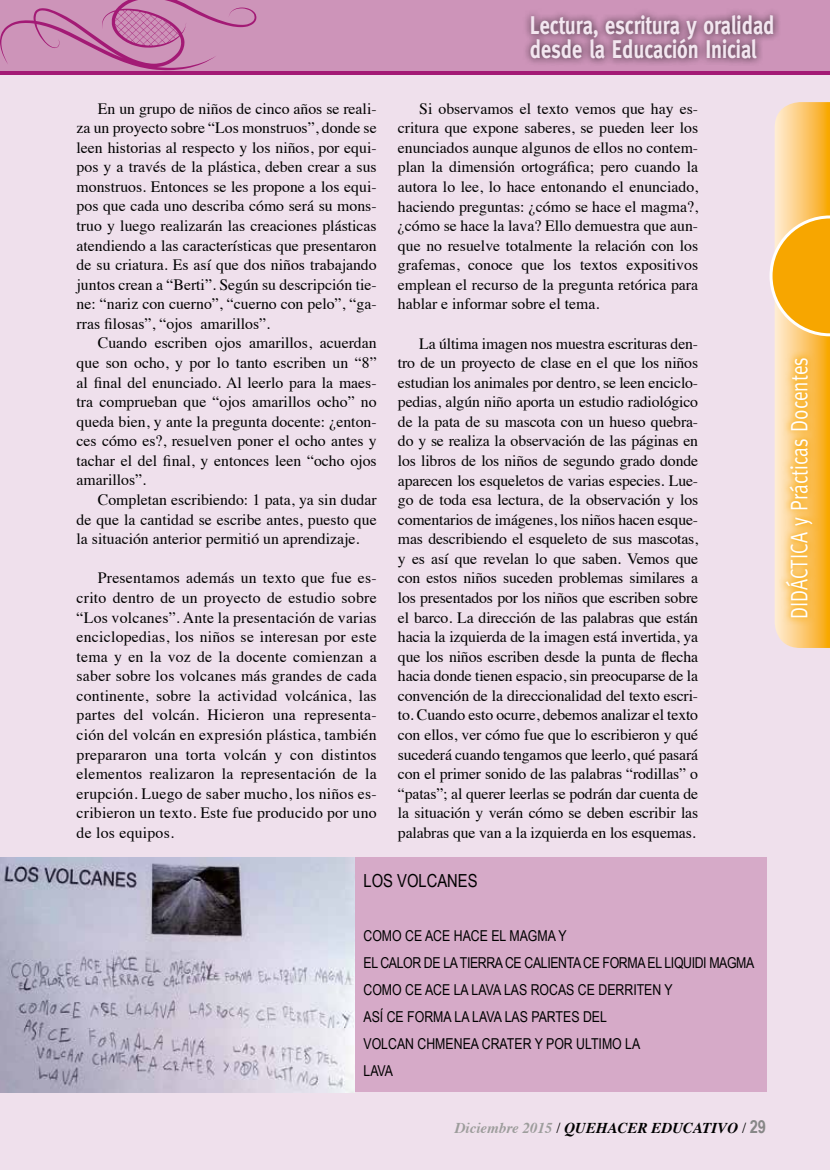
<style>
.page{position:relative;width:830px;height:1170px;background:#fff}
.page>*{position:absolute;margin:0;border:0;box-sizing:border-box;transform-origin:0 0}
.t1{font:700 25.5px/24px "Meta";color:#f3e6f0;scale:.8 1}
.t2{font:24px "Meta";color:#fff;scale:.8 1}
.t3{font:18px "Arial Narrow";color:#000}
.t4{font:15.75px/19.5px "Times";color:#000;text-align:justify}
.t5{font:15px/27px "Arial Narrow";color:#000}
.t6{font:italic 700 15px "Times";color:#000}
.s1{color:#9d9d9c}
.s2{font-weight:400;font-style:normal}
.s3{font-family:"Arial Narrow";font-style:normal;font-size:18px;color:#878787}
</style>
<div class="page">
<div style="left:0;top:0;width:829px;height:1169px;background:#efe0ec"></div>
<svg style="left:769px;top:102px;width:60px;height:546px"></svg>
<svg style="left:777px;top:350px;width:42px;height:275px"></svg>
<svg style="left:0;top:70px;width:829px;height:4px;fill:#a31a75"></svg>
<div style="left:0;top:0;width:829px;height:70px;background:#cd94b9"></div>
<svg style="left:0;top:0;width:256px;height:70px"></svg>
<img style="left:1px;top:857px;width:354px;height:234px">
<div style="left:355px;top:857px;width:410px;height:234px;background:#d6aac8"></div>
<div style="left:522px;top:8px;width:258px;height:58px;background:#000;opacity:.75"></div>
<h1 class="t1" style="left:529px;top:13px;width:307px">Lectura, escritura y oralidad desde la Educación Inicial</h1>
<p class="t4" style="left:398px;top:97px;width:301px;text-indent:21px">Si observamos el texto vemos que hay es&shy;critura que expone saberes, se pueden leer los enunciados aunque algunos de ellos no contem&shy;plan la dimensión ortográfica; pero cuando la autora lo lee, lo hace entonando el enunciado, haciendo preguntas: ¿cómo se hace el magma?, ¿cómo se hace la lava? Ello demuestra que aun&shy;que no resuelve totalmente la relación con los grafemas, conoce que los textos expositivos emplean el recurso de la pregunta retórica para hablar e informar sobre el tema.</p>
<p class="t4" style="left:398px;top:332px;width:301px;text-indent:21px">La última imagen nos muestra escrituras den&shy;tro de un proyecto de clase en el que los niños estudian los animales por dentro, se leen enciclo&shy;pedias, algún niño aporta un estudio radiológico de la pata de su mascota con un hueso quebra&shy;do y se realiza la observación de las páginas en los libros de los niños de segundo grado donde aparecen los esqueletos de varias especies. Lue&shy;go de toda esa lectura, de la observación y los comentarios de imágenes, los niños hacen esque&shy;mas describiendo el esqueleto de sus mascotas, y es así que revelan lo que saben. Vemos que con estos niños suceden problemas similares a los presentados por los niños que escriben sobre el barco. La dirección de las palabras que están hacia la izquierda de la imagen está invertida, ya que los niños escriben desde la punta de flecha hacia donde tienen espacio, sin preocuparse de la convención de la direccionalidad del texto escri&shy;to. Cuando esto ocurre, debemos analizar el texto con ellos, ver cómo fue que lo escribieron y qué sucederá cuando tengamos que leerlo, qué pasará con el primer sonido de las palabras “rodillas” o “patas”; al querer leerlas se podrán dar cuenta de la situación y verán cómo se deben escribir las palabras que van a la izquierda en los esquemas.</p>
<p class="t3" style="left:363px;top:867px;width:116px">LOS VOLCANES</p>
<p class="t4" style="left:77px;top:97px;width:301px;text-indent:21px">En un grupo de niños de cinco años se reali&shy;za un proyecto sobre “Los monstruos”, donde se leen historias al respecto y los niños, por equi&shy;pos y a través de la plástica, deben crear a sus monstruos. Entonces se les propone a los equi&shy;pos que cada uno describa cómo será su mons&shy;truo y luego realizarán las creaciones plásticas atendiendo a las características que presentaron de su criatura. Es así que dos niños trabajando juntos crean a “Berti”. Según su descripción tie&shy;ne: “nariz con cuerno”, “cuerno con pelo”, “ga&shy;rras filosas”, “ojos amarillos”.</p>
<p class="t4" style="left:77px;top:332px;width:301px;text-indent:21px">Cuando escriben ojos amarillos, acuerdan que son ocho, y por lo tanto escriben un “8” al final del enunciado. Al leerlo para la maes&shy;tra comprueban que “ojos amarillos ocho” no queda bien, y ante la pregunta docente: ¿enton&shy;ces cómo es?, resuelven poner el ocho antes y tachar el del final, y entonces leen “ocho ojos amarillos”.</p>
<p class="t4" style="left:77px;top:488px;width:301px;text-indent:21px">Completan escribiendo: 1 pata, ya sin dudar de que la cantidad se escribe antes, puesto que la situación anterior permitió un aprendizaje.</p>
<p class="t4" style="left:77px;top:567px;width:301px;text-indent:21px">Presentamos además un texto que fue es&shy;crito dentro de un proyecto de estudio sobre “Los volcanes”. Ante la presentación de varias enciclopedias, los niños se interesan por este tema y en la voz de la docente comienzan a saber sobre los volcanes más grandes de cada continente, sobre la actividad volcánica, las partes del volcán. Hicieron una representa&shy;ción del volcán en expresión plástica, también prepararon una torta volcán y con distintos elementos realizaron la representación de la erupción. Luego de saber mucho, los niños es&shy;cribieron un texto. Este fue producido por uno de los equipos.</p>
<p class="t5" style="left:363px;top:921px;width:392px">COMO CE ACE HACE EL MAGMA Y<br>EL CALOR DE LA TIERRA CE CALIENTA CE FORMA EL LIQUIDI MAGMA<br>COMO CE ACE LA LAVA LAS ROCAS CE DERRITEN Y<br>ASÍ CE FORMA LA LAVA LAS PARTES DEL<br>VOLCAN CHMENEA CRATER Y POR ULTIMO LA<br>LAVA</p>
<p class="t6" style="left:454px;top:1113px;width:313px"><span class="s1">Diciembre 2015</span> <span class="s2">/</span> QUEHACER EDUCATIVO <span class="s2">/</span> <span class="s3">29</span></p>
<h2 class="t2" style="left:785px;top:619px;width:329px;rotate:-90deg">DIDÁCTICA y Prácticas Docentes</h2>
</div>
